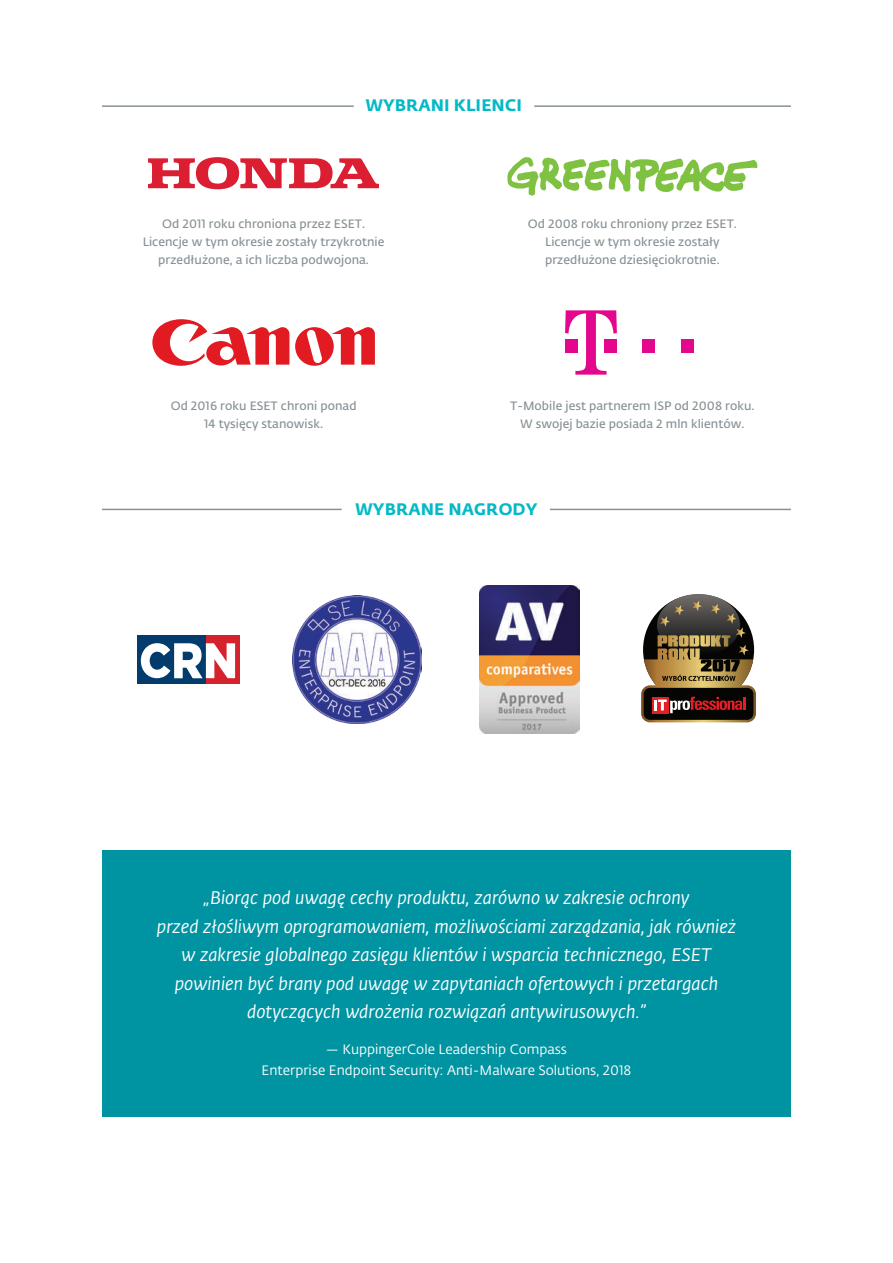
<style>
.page{position:relative;width:893px;height:1263px;background:#fff}
.page>*{position:absolute;margin:0;border:0;box-sizing:border-box;transform-origin:0 0}
.t1{font:18px/28.5px "Fedra Sans Alt Pro Book Italic LF";color:#fff;text-align:center}
.t2{font:16.5px "Fedra Sans Alt Pro Bold LF";letter-spacing:.01em;color:#03bac6}
.t3{font:13.5px/21px "Fedra Sans Alt Pro Book LF";color:#fff;text-align:center}
.t4{font:12px/18px "Fedra Sans Alt Pro Demi LF";letter-spacing:.005em;color:#879196;text-align:center}
</style>
<div class="page">
<div style="left:102px;top:850px;width:689px;height:267px;background:#0094a2"></div>
<hr style="left:102px;top:105px;width:252px;height:2px;background:#879196">
<hr style="left:534px;top:105px;width:257px;height:2px;background:#879196">
<hr style="left:102px;top:509px;width:240px;height:1px;background:#879196">
<hr style="left:550px;top:509px;width:241px;height:1px;background:#879196">
<svg style="left:152px;top:319px;width:137px;height:47px"></svg>
<svg style="left:295px;top:327px;width:80px;height:39px"></svg>
<svg style="left:507px;top:157px;width:250px;height:39px"></svg>
<svg style="left:148px;top:157px;width:231px;height:32px"></svg>
<svg style="left:565px;top:310px;width:52px;height:65px"></svg>
<div style="left:604px;top:340px;width:13px;height:13px;background:#e2078c"></div>
<div style="left:642px;top:340px;width:13px;height:13px;background:#e2078c"></div>
<div style="left:681px;top:340px;width:13px;height:13px;background:#e2078c"></div>
<img style="left:293px;top:595px;width:128px;height:129px">
<img style="left:479px;top:586px;width:100px;height:148px">
<svg style="left:641px;top:594px;width:115px;height:128px;background:#73614c"></svg>
<div style="left:137px;top:636px;width:69px;height:48px;background:#013c6d"></div>
<div style="left:206px;top:636px;width:33px;height:48px;background:#d4232c"></div>
<svg style="left:141px;top:643px;width:94px;height:35px"></svg>
<h2 class="t2" style="left:365px;top:92px;width:158px">WYBRANI KLIENCI</h2>
<p class="t4" style="left:143px;top:214px;width:243px">Od 2011 roku chroniona przez ESET.<br>Licencje w tym okresie zostały trzykrotnie przedłużone, a ich liczba podwojona.</p>
<p class="t4" style="left:528px;top:214px;width:211px">Od 2008 roku chroniony przez ESET.<br>Licencje w tym okresie zostały przedłużone dziesięciokrotnie.</p>
<p class="t4" style="left:171px;top:396px;width:187px">Od 2016 roku ESET chroni ponad<br>14 tysięcy stanowisk.</p>
<p class="t4" style="left:510px;top:396px;width:246px">T-Mobile jest partnerem ISP od 2008 roku.<br>W swojej bazie posiada 2 mln klientów.</p>
<h2 class="t2" style="left:355px;top:496px;width:184px">WYBRANE NAGRODY</h2>
<p class="t1" style="left:157px;top:883px;width:581px">„Biorąc pod uwagę cechy produktu, zarówno w zakresie ochrony<br>przed złośliwym oprogramowaniem, możliwościami zarządzania, jak również w zakresie globalnego zasięgu klientów i wsparcia technicznego, ESET powinien być brany pod uwagę w zapytaniach ofertowych i przetargach dotyczących wdrożenia rozwiązań antywirusowych.”</p>
<p class="t3" style="left:261px;top:1039px;width:371px">— KuppingerCole Leadership Compass<br>Enterprise Endpoint Security: Anti-Malware Solutions, 2018</p>
</div>
